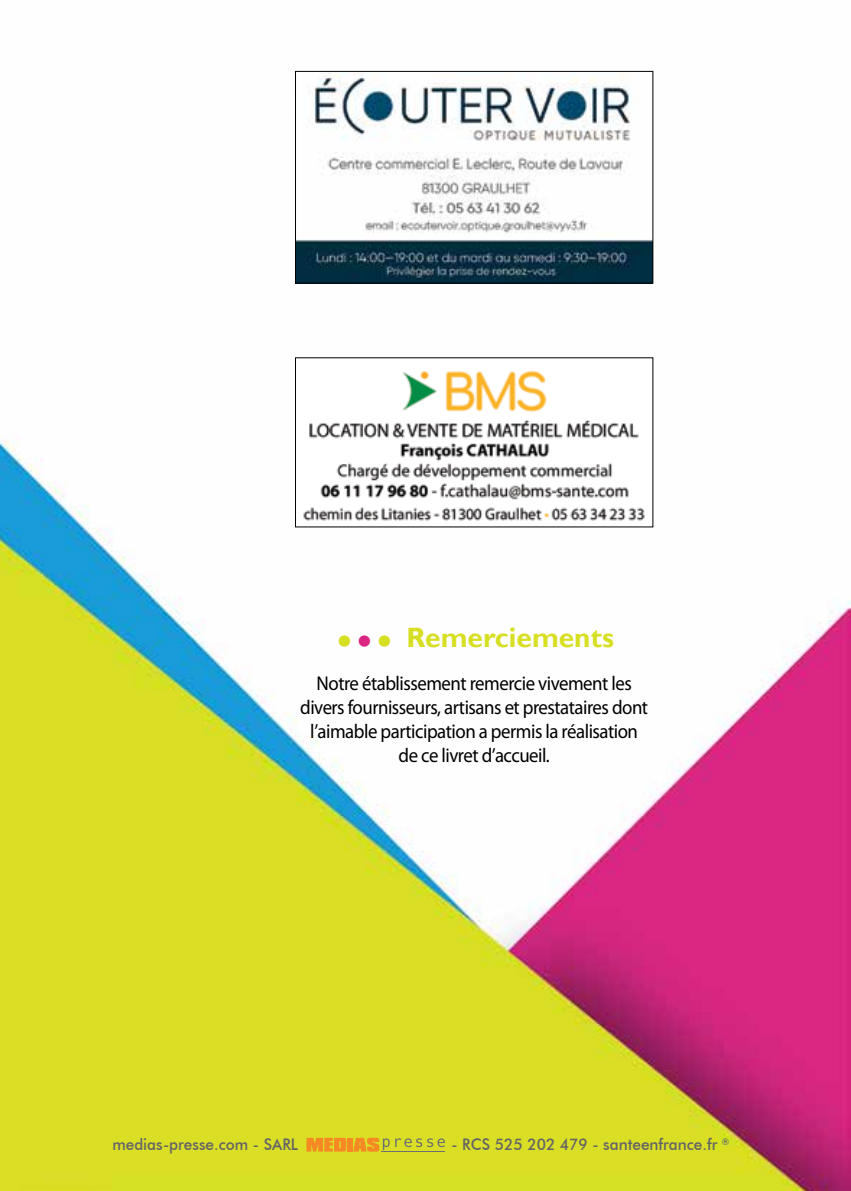
<style>
.page{position:relative;width:851px;height:1191px;background:#fff}
.page>*{position:absolute;margin:0;border:0;box-sizing:border-box;transform-origin:0 0}
.t1{font:700 28px "Gill Sans";color:#d7df23}
.t2{font:20px/24px "Myriad Pro";letter-spacing:-.025em;color:#000;text-align:center;scale:.94 1}
.t3{font:500 16px "Futura BT";color:#636466;scale:.96 1}
</style>
<div class="page">
<img style="left:0;top:70px;width:850px;height:1121px">
<svg style="left:395px;top:1138px;width:50px;height:9px"></svg>
<svg style="left:306px;top:1137px;width:40px;height:14px"></svg>
<div style="left:347px;top:1137px;width:6px;height:14px;background:#f68924"></div>
<svg style="left:353px;top:1137px;width:36px;height:14px"></svg>
<hr style="left:381px;top:1151px;width:64px;height:1px;background:#6d6e71">
<img style="left:297px;top:73px;width:354px;height:208px">
<div style="left:295px;top:71px;width:358px;height:212px;border:1px solid #000"></div>
<img style="left:297px;top:359px;width:354px;height:166px">
<svg style="left:339px;top:635px;width:11px;height:11px"></svg>
<svg style="left:359px;top:635px;width:11px;height:11px"></svg>
<svg style="left:379px;top:635px;width:11px;height:11px"></svg>
<h1 class="t1" style="left:406px;top:620px;width:209px">Remerciements</h1>
<p class="t2" style="left:300px;top:671px;width:371px">Notre établissement remercie vivement les divers fournisseurs, artisans et prestataires dont l’aimable participation a permis la réalisation de ce livret d’accueil.</p>
<p class="t3" style="left:112px;top:1135px;width:195px">medias-presse.com - SARL</p>
<p class="t3" style="left:451px;top:1135px;width:291px">- RCS 525 202 479 - santeenfrance.fr <sup>®</sup></p>
</div>
